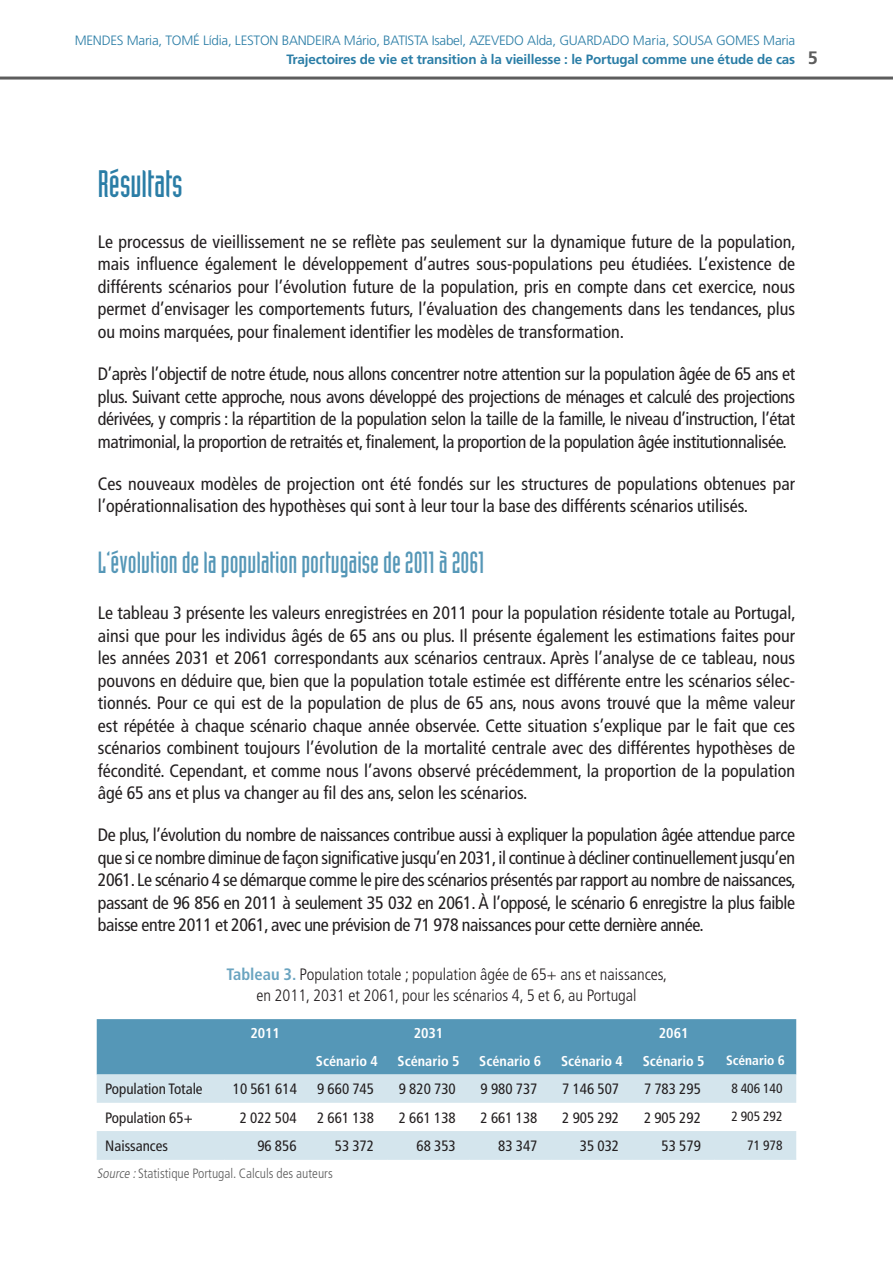
<style>
.page{position:relative;width:893px;height:1263px;background:#fff}
.page>*{position:absolute;margin:0;border:0;box-sizing:border-box;transform-origin:0 0}
.T1{font:37.5px "Industria Solid";color:#2a7da6}
.T2{font:30px "Industria Solid";color:#5597b7}
.Texte_courant{font:condensed 18px/22.5px "Frutiger LT Std";color:#231f20;text-align:justify}
.t1{font:700 18px "Frutiger LT Std";color:#5d5d5d}
.Tab_Fig_Titre{font:300 condensed 16.5px/21px "Frutiger LT Std";color:#231f20;text-align:center}
.Tab_Texte{font:condensed 15px "Frutiger LT Std";color:#231f20}
.Tab_Tétière{font:700 condensed 14.25px "Frutiger LT Std";color:#fff}
.t2{font:300 13.5px "Frutiger LT Std";letter-spacing:-.02em;color:#2a7da6}
.t3{font:700 13.5px "Frutiger LT Std";letter-spacing:-.015em;color:#2a7da6}
.Tab_Source{font:300 condensed 13.5px "Frutiger LT Std";color:#5d5d5d}
.Tab_Texte-2{font:condensed 13.5px "Frutiger LT Std";color:#231f20}
.Tab_Tétière-2{font:700 condensed 13.5px "Frutiger LT Std";color:#fff}
.s1{font-weight:700;color:#6aa4c0}
.s2{font-style:italic}
</style>
<div class="page">
<hr style="left:0;top:77px;width:893px;height:3px;background:#5d5d5d">
<div style="left:97px;top:1019px;width:699px;height:55px;background:#5597b7"></div>
<svg style="left:97px;top:1074px;width:699px;height:85px;fill:#d4e5ed"></svg>
<hr style="left:97px;top:1159px;width:127px;height:1px;background:#d4e5ed">
<hr style="left:224px;top:1159px;width:82px;height:1px;background:#d4e5ed">
<hr style="left:306px;top:1159px;width:82px;height:1px;background:#d4e5ed">
<hr style="left:388px;top:1159px;width:81px;height:1px;background:#d4e5ed">
<hr style="left:469px;top:1159px;width:82px;height:1px;background:#d4e5ed">
<hr style="left:551px;top:1159px;width:82px;height:1px;background:#d4e5ed">
<hr style="left:633px;top:1159px;width:81px;height:1px;background:#d4e5ed">
<hr style="left:714px;top:1159px;width:82px;height:1px;background:#d4e5ed">
<p class="t2" style="left:75px;top:33px;width:722px">MENDES Maria, TOMÉ Lídia, LESTON BANDEIRA Mário, BATISTA Isabel, AZEVEDO Alda, GUARDADO Maria, SOUSA GOMES Maria</p>
<p class="t3" style="left:286px;top:51px;width:510px">Trajectoires de vie et transition à la vieillesse : le Portugal comme une étude de cas</p>
<p class="t1" style="left:808px;top:47px;width:12px">5</p>
<p class="T1" style="left:98px;top:163px;width:86px">Résultats</p>
<p class="Texte_courant" style="left:98px;top:230px;width:700px">Le processus de vieillissement ne se reflète pas seulement sur la dynamique future de la population, mais influence également le développement d’autres sous-populations peu étudiées. L’existence de différents scénarios pour l’évolution future de la population, pris en compte dans cet exercice, nous permet d’envisager les comportements futurs, l’évaluation des changements dans les tendances, plus ou moins marquées, pour finalement identifier les modèles de transformation.</p>
<p class="Texte_courant" style="left:98px;top:363px;width:699px">D’après l’objectif de notre étude, nous allons concentrer notre attention sur la population âgée de 65 ans et plus. Suivant cette approche, nous avons développé des projections de ménages et calculé des projections dérivées, y compris : la répartition de la population selon la taille de la famille, le niveau d’instruction, l’état matrimonial, la proportion de retraités et, finalement, la proportion de la population âgée institutionnalisée.</p>
<p class="Texte_courant" style="left:98px;top:473px;width:699px">Ces nouveaux modèles de projection ont été fondés sur les structures de populations obtenues par l’opérationnalisation des hypothèses qui sont à leur tour la base des différents scénarios utilisés.</p>
<p class="T2" style="left:98px;top:546px;width:388px">L’évolution de la population portugaise de 2011 à 2061</p>
<p class="Texte_courant" style="left:98px;top:602px;width:699px">Le tableau 3 présente les valeurs enregistrées en 2011 pour la population résidente totale au Portugal, ainsi que pour les individus âgés de 65 ans ou plus. Il présente également les estimations faites pour les années 2031 et 2061 correspondants aux scénarios centraux. Après l’analyse de ce tableau, nous pouvons en déduire que, bien que la population totale estimée est différente entre les scénarios sélec&shy;tionnés. Pour ce qui est de la population de plus de 65 ans, nous avons trouvé que la même valeur est répétée à chaque scénario chaque année observée. Cette situation s’explique par le fait que ces scénarios combinent toujours l’évolution de la mortalité centrale avec des différentes hypothèses de fécondité. Cependant, et comme nous l’avons observé précédemment, la proportion de la population âgé 65 ans et plus va changer au fil des ans, selon les scénarios.</p>
<p class="Texte_courant" style="left:98px;top:824px;width:699px">De plus, l’évolution du nombre de naissances contribue aussi à expliquer la population âgée attendue parce que si ce nombre diminue de façon significative jusqu’en 2031, il continue à décliner continuellement jusqu’en 2061. Le scénario 4 se démarque comme le pire des scénarios présentés par rapport au nombre de naissances, passant de 96 856 en 2011 à seulement 35 032 en 2061. À l’opposé, le scénario 6 enregistre la plus faible baisse entre 2011 et 2061, avec une prévision de 71 978 naissances pour cette dernière année.</p>
<p class="Tab_Fig_Titre" style="left:226px;top:963px;width:442px"><span class="s1">Tableau 3.</span> Population totale ; population âgée de 65+ ans et naissances, en 2011, 2031 et 2061, pour les scénarios 4, 5 et 6, au Portugal</p>
<p class="Tab_Tétière" style="left:250px;top:1025px;width:31px">2011</p>
<p class="Tab_Tétière" style="left:414px;top:1025px;width:31px">2031</p>
<p class="Tab_Tétière" style="left:659px;top:1025px;width:31px">2061</p>
<p class="Tab_Tétière" style="left:316px;top:1052px;width:63px">Scénario 4</p>
<p class="Tab_Tétière" style="left:398px;top:1052px;width:63px">Scénario 5</p>
<p class="Tab_Tétière" style="left:479px;top:1052px;width:63px">Scénario 6</p>
<p class="Tab_Tétière" style="left:561px;top:1052px;width:63px">Scénario 4</p>
<p class="Tab_Tétière" style="left:643px;top:1052px;width:63px">Scénario 5</p>
<p class="Tab_Tétière-2" style="left:726px;top:1053px;width:60px">Scénario 6</p>
<p class="Tab_Texte" style="left:105px;top:1080px;width:99px">Population Totale</p>
<p class="Tab_Texte" style="left:233px;top:1080px;width:66px">10 561 614</p>
<p class="Tab_Texte" style="left:317px;top:1080px;width:58px">9 660 745</p>
<p class="Tab_Texte" style="left:399px;top:1080px;width:58px">9 820 730</p>
<p class="Tab_Texte" style="left:481px;top:1080px;width:58px">9 980 737</p>
<p class="Tab_Texte" style="left:562px;top:1080px;width:58px">7 146 507</p>
<p class="Tab_Texte" style="left:644px;top:1080px;width:58px">7 783 295</p>
<p class="Tab_Texte-2" style="left:731px;top:1080px;width:53px">8 406 140</p>
<p class="Tab_Texte" style="left:105px;top:1108px;width:89px">Population 65+</p>
<p class="Tab_Texte" style="left:240px;top:1108px;width:58px">2 022 504</p>
<p class="Tab_Texte" style="left:317px;top:1108px;width:58px">2 661 138</p>
<p class="Tab_Texte" style="left:399px;top:1108px;width:58px">2 661 138</p>
<p class="Tab_Texte" style="left:481px;top:1108px;width:58px">2 661 138</p>
<p class="Tab_Texte" style="left:562px;top:1108px;width:58px">2 905 292</p>
<p class="Tab_Texte" style="left:644px;top:1108px;width:58px">2 905 292</p>
<p class="Tab_Texte-2" style="left:731px;top:1109px;width:53px">2 905 292</p>
<p class="Tab_Texte" style="left:105px;top:1137px;width:64px">Naissances</p>
<p class="Tab_Texte" style="left:257px;top:1137px;width:41px">96 856</p>
<p class="Tab_Texte" style="left:335px;top:1137px;width:41px">53 372</p>
<p class="Tab_Texte" style="left:416px;top:1137px;width:41px">68 353</p>
<p class="Tab_Texte" style="left:498px;top:1137px;width:41px">83 347</p>
<p class="Tab_Texte" style="left:580px;top:1137px;width:41px">35 032</p>
<p class="Tab_Texte" style="left:662px;top:1137px;width:41px">53 579</p>
<p class="Tab_Texte-2" style="left:747px;top:1137px;width:37px">71 978</p>
<p class="Tab_Source" style="left:97px;top:1165px;width:238px"><span class="s2">Source:</span>Statistique Portugal. Calculs des auteurs</p>
</div>
